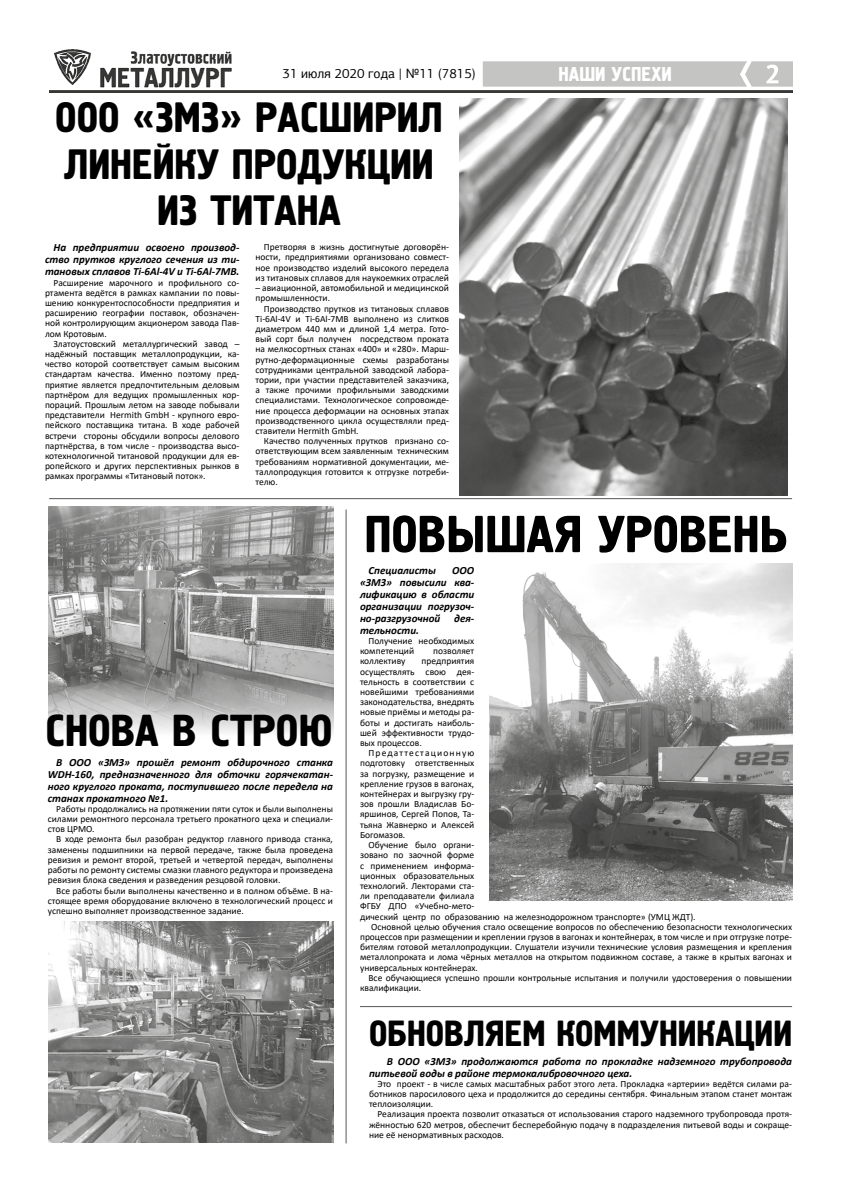
<style>
.page{position:relative;width:842px;height:1191px;background:#fff}
.page>*{position:absolute;margin:0;border:0;box-sizing:border-box;transform-origin:0 0}
.t1{font:51.9px "Hermes";color:#000}
.t2{font:44.7px "Hermes";color:#000}
.t3{font:42.4px/46.3px "Hermes";color:#000;text-align:center}
.t4{font:36.3px "Hermes";color:#000}
.t5{font:20px "Hermes";color:#fff}
.t6{font:13.4px "PF Agora Sans Pro";color:#000}
.t7{font:italic 700 11px/12px "Calibri";color:#000;text-align:justify}
.t8{font:9.5px/10.2px "Calibri";color:#000;text-align:justify}
</style>
<div class="page">
<img style="left:50px;top:49px;width:742px;height:44px">
<svg style="left:766px;top:65px;width:12px;height:18px"></svg>
<hr style="left:49px;top:498px;width:743px;height:1px;background:#575756">
<hr style="left:360px;top:1006px;width:432px;height:1px;background:#575756">
<hr style="left:346px;top:509px;width:1px;height:634px;background:#575756">
<img style="left:49px;top:507px;width:284px;height:226px">
<img style="left:49px;top:922px;width:284px;height:220px">
<img style="left:459px;top:98px;width:328px;height:397px">
<img style="left:489px;top:564px;width:303px;height:336px">
<h3 class="t6" style="left:282px;top:65px;width:195px">31 июля 2020 года | №11 (7815)</h3>
<h3 class="t5" style="left:558px;top:63px;width:115px">НАШИ УСПЕХИ</h3>
<h3 class="t3" style="left:55px;top:96px;width:389px">ООО «ЗМЗ» РАСШИРИЛ<br>ЛИНЕЙКУ ПРОДУКЦИИ<br>ИЗ ТИТАНА</h3>
<p class="t7" style="left:45px;top:241px;width:196px;text-indent:8px">На предприятии освоено производ&shy;ство прутков круглого сечения из ти&shy;тановых сплавов Ti-6Al-4V и Ti-6Al-7MB.</p>
<p class="t8" style="left:45px;top:277px;width:196px;text-indent:8px">Расширение марочного и профильного со&shy;ртамента ведётся в рамках кампании по повы&shy;шению конкурентоспособности предприятия и расширению географии поставок, обозначен&shy;ной контролирующим акционером завода Пав&shy;лом Кротовым.</p>
<p class="t8" style="left:45px;top:338px;width:196px;text-indent:8px">Златоустовский металлургический завод – надёжный поставщик металлопродукции, ка&shy;чество которой соответствует самым высоким стандартам качества. Именно поэтому пред&shy;приятие является предпочтительным деловым партнёром для ведущих промышленных кор&shy;пораций. Прошлым летом на заводе побывали представители Hermith GmbH - крупного евро&shy;пейского поставщика титана. В ходе рабочей встречи стороны обсудили вопросы делового партнёрства, в том числе - производства высо&shy;котехнологичной титановой продукции для ев&shy;ропейского и других перспективных рынков в рамках программы «Титановый поток».</p>
<p class="t8" style="left:256px;top:242px;width:195px;text-indent:8px">Претворяя в жизнь достигнутые договорён&shy;ности, предприятиями организовано совмест&shy;ное производство изделий высокого передела из титановых сплавов для наукоемких отраслей</p>
<p class="t8" style="left:256px;top:283px;width:195px">– авиационной, автомобильной и медицинской промышленности.</p>
<p class="t8" style="left:256px;top:303px;width:195px;text-indent:8px">Производство прутков из титановых сплавов Ti-6Al-4V и Ti-6Al-7MB выполнено из слитков диаметром 440 мм и длиной 1,4 метра. Гото&shy;вый сорт был получен посредством проката на мелкосортных станах «400» и «280». Марш&shy;рутно-деформационные схемы разработаны сотрудниками центральной заводской лабора&shy;тории, при участии представителей заказчика, а также прочими профильными заводскими специалистами. Технологическое сопровожде&shy;ние процесса деформации на основных этапах производственного цикла осуществляли пред&shy;ставители Hermith GmbH.</p>
<p class="t8" style="left:256px;top:436px;width:195px;text-indent:8px">Качество полученных прутков признано со&shy;ответствующим всем заявленным техническим требованиям нормативной документации, ме&shy;таллопродукция готовится к отгрузке потреби&shy;телю.</p>
<h1 class="t1" style="left:365px;top:505px;width:424px">ПОВЫШАЯ УРОВЕНЬ</h1>
<p class="t7" style="left:360px;top:563px;width:116px;text-indent:92px">ООО «ЗМЗ» повысили ква&shy;лификацию в области организации погрузоч&shy;но-разгрузочной</p>
<p class="t7" style="left:368px;top:563px;width:69px">Специалисты</p>
<p class="t7" style="left:454px;top:611px;width:22px">дея-</p>
<p class="t7" style="left:360px;top:623px;width:61px">тельности.</p>
<p class="t8" style="left:360px;top:635px;width:116px;text-indent:8px">Получение необходимых компетенций</p>
<p class="t8" style="left:433px;top:645px;width:43px">позволяет</p>
<h2 class="t2" style="left:45px;top:705px;width:290px">СНОВА В СТРОЮ</h2>
<p class="t7" style="left:48px;top:755px;width:287px;text-indent:8px">В ООО «ЗМЗ» прошёл ремонт обдирочного станка WDH-160, предназначенного для обточки горячекатан&shy;ного круглого проката, поступившего после передела на станах прокатного №1.</p>
<p class="t8" style="left:48px;top:803px;width:287px;text-indent:8px">Работы продолжались на протяжении пяти суток и были выполнены силами ремонтного персонала третьего прокатного цеха и специали&shy;стов ЦРМО.</p>
<p class="t8" style="left:48px;top:834px;width:287px;text-indent:8px">В ходе ремонта был разобран редуктор главного привода станка, заменены подшипники на первой передаче, также была проведена ревизия и ремонт второй, третьей и четвертой передач, выполнены работы по ремонту системы смазки главного редуктора и произведена ревизия блока сведения и разведения резцовой головки.</p>
<p class="t8" style="left:48px;top:885px;width:287px;text-indent:8px">Все работы были выполнены качественно и в полном объёме. В на&shy;стоящее время оборудование включено в технологический процесс и успешно выполняет производственное задание.</p>
<p class="t8" style="left:360px;top:656px;width:116px;text-indent:62px">предприятия осуществлять свою дея&shy;тельность в соответствии с новейшими требованиями законодательства, внедрять новые приёмы и методы ра&shy;боты и достигать наиболь&shy;шей эффективности трудо&shy;вых процессов.</p>
<p class="t8" style="left:360px;top:747px;width:116px;text-indent:8px">Предаттестационную подготовку ответственных за погрузку, размещение и крепление грузов в вагонах, контейнерах и выгрузку гру&shy;зов прошли Владислав Бо&shy;яршинов, Сергей Попов, Та&shy;тьяна Жавнерко и Алексей Богомазов.</p>
<p class="t8" style="left:368px;top:839px;width:107px">Обучение было органи-</p>
<p class="t8" style="left:360px;top:849px;width:116px">зовано по заочной форме</p>
<p class="t8" style="left:360px;top:860px;width:116px">с применением информа-</p>
<p class="t8" style="left:360px;top:870px;width:116px">ционных образовательных</p>
<p class="t8" style="left:360px;top:880px;width:116px">технологий. Лекторами ста-</p>
<p class="t8" style="left:360px;top:890px;width:116px">ли преподаватели филиала</p>
<p class="t8" style="left:360px;top:901px;width:116px">ФГБУ ДПО «Учебно-мето-</p>
<p class="t8" style="left:360px;top:911px;width:337px">дический центр по образованию на железнодорожном транспорте» (УМЦ ЖДТ).</p>
<p class="t8" style="left:371px;top:921px;width:422px">Основной целью обучения стало освещение вопросов по обеспечению безопасности технологических</p>
<p class="t8" style="left:360px;top:931px;width:433px">процессов при размещении и креплении грузов в вагонах и контейнерах, в том числе и при отгрузке потре-</p>
<p class="t8" style="left:360px;top:941px;width:434px">бителям готовой металлопродукции. Слушатели изучили технические условия размещения и крепления</p>
<p class="t8" style="left:360px;top:952px;width:434px">металлопроката и лома чёрных металлов на открытом подвижном составе, а также в крытых вагонах и</p>
<p class="t8" style="left:360px;top:962px;width:119px">универсальных контейнерах.</p>
<p class="t8" style="left:368px;top:972px;width:425px">Все обучающиеся успешно прошли контрольные испытания и получили удостоверения о повышении</p>
<p class="t8" style="left:360px;top:982px;width:63px">квалификации.</p>
<p class="t8" style="left:360px;top:656px;width:47px">коллективу</p>
<h3 class="t4" style="left:369px;top:1013px;width:424px">ОБНОВЛЯЕМ КОММУНИКАЦИИ</h3>
<p class="t7" style="left:369px;top:1054px;width:424px;text-indent:18px">В ООО «ЗМЗ» продолжаются работа по прокладке надземного трубопровода питьевой воды в районе термокалибровочного цеха.</p>
<p class="t8" style="left:369px;top:1078px;width:425px;text-indent:8px">Это проект - в числе самых масштабных работ этого лета. Прокладка «артерии» ведётся силами ра&shy;ботников паросилового цеха и продолжится до середины сентября. Финальным этапом станет монтаж теплоизоляции.</p>
<p class="t8" style="left:369px;top:1108px;width:425px;text-indent:8px">Реализация проекта позволит отказаться от использования старого надземного трубопровода протя&shy;жённостью 620 метров, обеспечит бесперебойную подачу в подразделения питьевой воды и сокраще&shy;ние её ненормативных расходов.</p>
</div>
